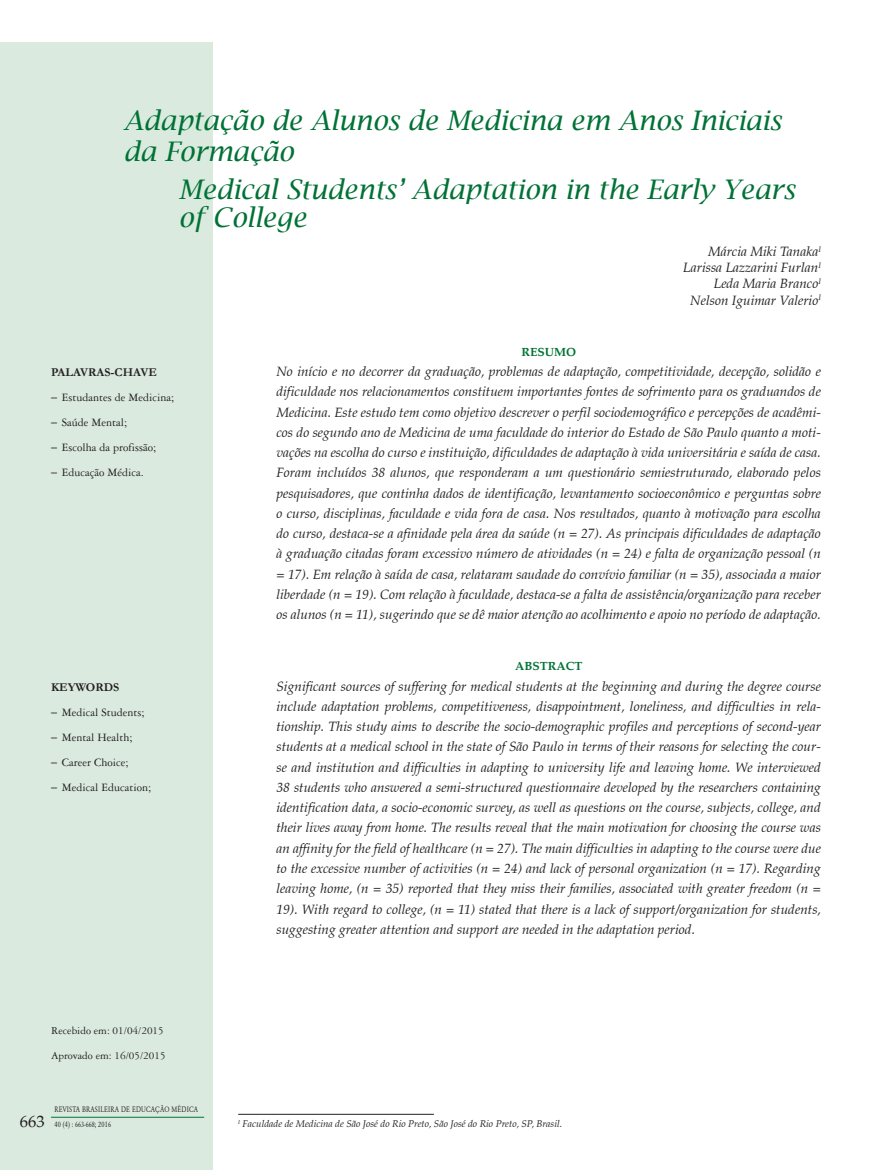
<style>
.page{position:relative;width:872px;height:1170px;background:#fff}
.page>*{position:absolute;margin:0;border:0;box-sizing:border-box;transform-origin:0 0}
.t1{font:italic 27px/31.5px "Lucida Bright";color:#007236}
.t2{font:italic 13.5px/20.2px "Palton";color:#231f20;text-align:justify}
.t3{font:12px "Garamond 3 LT Std";color:#231f20}
.t4{font:700 12px "Garamond";color:#231f20}
.t5{font:700 12px "Palton";color:#007236}
.t6{font:11.25px "Garamond 3 LT Std";color:#231f20}
.t7{font:italic 9.75px "Palton";color:#231f20}
.t8{font:8.25px/15px "Garamond";letter-spacing:.03em;color:#231f20;scale:.8 1}
.s1{font-family:"Palton Roman"}
.s2{font-family:"Palton Roman";font-size:16.5px}
</style>
<div class="page">
<div style="left:0;top:43px;width:213px;height:1126px;background:#dbeadf"></div>
<hr style="left:51px;top:1116px;width:153px;height:1px;background:#007236">
<hr style="left:238px;top:1113px;width:196px;height:1px;background:#231f20">
<h1 class="t1" style="left:123px;top:104px;width:659px">Adaptação de Alunos de Medicina em Anos Iniciais da Formação</h1>
<h1 class="t1" style="left:179px;top:174px;width:618px;line-height:28.5px">Medical Students’ Adaptation in the Early Years of College</h1>
<p class="t2" style="left:683px;top:243px;width:139px;line-height:16.2px;text-align:right">Márcia Miki Tanaka<sup>I<br></sup>Larissa Lazzarini Furlan<sup>I<br></sup>Leda Maria Branco<sup>I<br></sup>Nelson Iguimar Valerio<sup>I</sup></p>
<p class="t4" style="left:51px;top:364px;width:107px">PALAVRAS-CHAVE</p>
<p class="t3" style="left:51px;top:391px;width:124px"><span class="s1">–</span> Estudantes de Medicina;</p>
<p class="t3" style="left:51px;top:416px;width:77px"><span class="s1">–</span> Saúde Mental;</p>
<p class="t3" style="left:51px;top:441px;width:106px"><span class="s1">–</span> Escolha da profissão;</p>
<p class="t3" style="left:51px;top:466px;width:94px"><span class="s1">–</span> Educação Médica.</p>
<p class="t4" style="left:51px;top:679px;width:70px">KEYWORDS</p>
<p class="t3" style="left:51px;top:705px;width:95px"><span class="s1">–</span> Medical Students;</p>
<p class="t3" style="left:51px;top:730px;width:83px"><span class="s1">–</span> Mental Health;</p>
<p class="t3" style="left:51px;top:755px;width:79px"><span class="s1">–</span> Career Choice;</p>
<p class="t3" style="left:51px;top:780px;width:101px"><span class="s1">–</span> Medical Education;</p>
<p class="t6" style="left:51px;top:1024px;width:114px">Recebido em: 01/04/2015</p>
<p class="t6" style="left:51px;top:1049px;width:116px">Aprovado em: 16/05/2015</p>
<p class="t8" style="left:20px;top:1101px;width:224px;text-indent:35px">REVISTA BRASILEIRA DE EDUCAÇÃO MÉDICA<br><span class="s2">663</span> 40 (4) : 663-668; 2016</p>
<p class="t5" style="left:521px;top:344px;width:56px">RESUMO</p>
<p class="t2" style="left:276px;top:361px;width:546px">No início e no decorrer da graduação, problemas de adaptação, competitividade, decepção, solidão e dificuldade nos relacionamentos constituem importantes fontes de sofrimento para os graduandos de Medicina. Este estudo tem como objetivo descrever o perfil sociodemográfico e percepções de acadêmi&shy;cos do segundo ano de Medicina de uma faculdade do interior do Estado de São Paulo quanto a moti&shy;vações na escolha do curso e instituição, dificuldades de adaptação à vida universitária e saída de casa.<br>Foram incluídos 38 alunos, que responderam a um questionário semiestruturado, elaborado pelos pesquisadores, que continha dados de identificação, levantamento socioeconômico e perguntas sobre o curso, disciplinas, faculdade e vida fora de casa. Nos resultados, quanto à motivação para escolha do curso, destaca-se a afinidade pela área da saúde (n = 27). As principais dificuldades de adaptação à graduação citadas foram excessivo número de atividades (n = 24) e falta de organização pessoal (n = 17). Em relação à saída de casa, relataram saudade do convívio familiar (n = 35), associada a maior liberdade (n = 19). Com relação à faculdade, destaca-se a falta de assistência/organização para receber os alunos (n = 11), sugerindo que se dê maior atenção ao acolhimento e apoio no período de adaptação.</p>
<p class="t5" style="left:515px;top:659px;width:69px">ABSTRACT</p>
<p class="t2" style="left:276px;top:676px;width:546px">Significant sources of suffering for medical students at the beginning and during the degree course include adaptation problems, competitiveness, disappointment, loneliness, and difficulties in rela&shy;tionship. This study aims to describe the socio-demographic profiles and perceptions of second-year students at a medical school in the state of São Paulo in terms of their reasons for selecting the cour&shy;se and institution and difficulties in adapting to university life and leaving home. We interviewed 38 students who answered a semi-structured questionnaire developed by the researchers containing identification data, a socio-economic survey, as well as questions on the course, subjects, college, and their lives away from home. The results reveal that the main motivation for choosing the course was an affinity for the field of healthcare (n = 27). The main difficulties in adapting to the course were due to the excessive number of activities (n = 24) and lack of personal organization (n = 17). Regarding leaving home, (n = 35) reported that they miss their families, associated with greater freedom (n = 19). With regard to college, (n = 11) stated that there is a lack of support/organization for students, suggesting greater attention and support are needed in the adaptation period.</p>
<p class="t7" style="left:238px;top:1118px;width:325px"><sup>I</sup> Faculdade de Medicina de São José do Rio Preto, São José do Rio Preto, SP, Brasil.</p>
</div>
